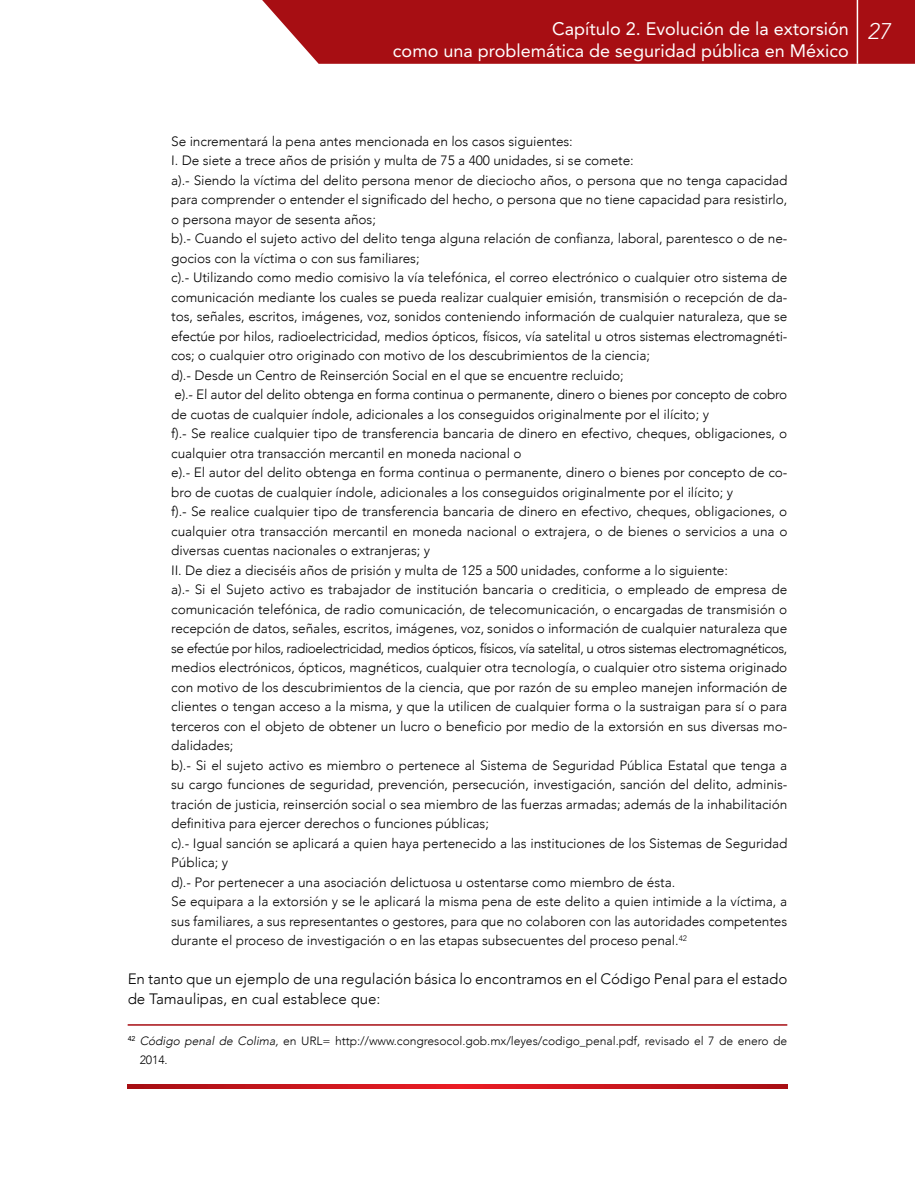
<style>
.page{position:relative;width:915px;height:1191px;background:#fff}
.page>*{position:absolute;margin:0;border:0;box-sizing:border-box;transform-origin:0 0}
.t1{font:italic 300 22.5px "Avenir LT Std";color:#fff}
.t2{font:18px/21.6px "Avenir LT Std";color:#fff;text-align:right}
.t3{font:300 15px/19.5px "Avenir";color:#000}
.t4{font:300 13.5px/19.5px "Avenir";color:#000}
.t5{font:300 12px/19.5px "Avenir";color:#000}
.s1{font-style:italic}
</style>
<div class="page">
<div style="left:262px;top:0;width:652px;height:64px;background:#a70e13"></div>
<hr style="left:856px;top:0;width:1px;height:64px;background:#fff">
<svg style="left:128px;top:1084px;width:659px;height:5px;background:#c8161c"></svg>
<hr style="left:128px;top:1024px;width:659px;height:1px;background:#a70e13">
<h2 class="t2" style="left:393px;top:18px;width:457px">Capítulo 2. Evolución de la extorsión<br>como una problemática de seguridad pública en México</h2>
<h1 class="t1" style="left:867px;top:18px;width:25px">27</h1>
<p class="t4" style="left:171px;top:131px;width:617px">Se incrementará la pena antes mencionada en los casos siguientes:<br>I. De siete a trece años de prisión y multa de 75 a 400 unidades, si se comete:<br>a).- Siendo la víctima del delito persona menor de dieciocho años, o persona que no tenga capacidad para comprender o entender el significado del hecho, o persona que no tiene capacidad para resistirlo, o persona mayor de sesenta años;<br>b).- Cuando el sujeto activo del delito tenga alguna relación de confianza, laboral, parentesco o de ne&shy;gocios con la víctima o con sus familiares;<br>c).- Utilizando como medio comisivo la vía telefónica, el correo electrónico o cualquier otro sistema de comunicación mediante los cuales se pueda realizar cualquier emisión, transmisión o recepción de da&shy;tos, señales, escritos, imágenes, voz, sonidos conteniendo información de cualquier naturaleza, que se efectúe por hilos, radioelectricidad, medios ópticos, físicos, vía satelital u otros sistemas electromagnéti&shy;cos; o cualquier otro originado con motivo de los descubrimientos de la ciencia;<br>d).- Desde un Centro de Reinserción Social en el que se encuentre recluido;<br>e).- El autor del delito obtenga en forma continua o permanente, dinero o bienes por concepto de cobro de cuotas de cualquier índole, adicionales a los conseguidos originalmente por el ilícito; y<br>f).- Se realice cualquier tipo de transferencia bancaria de dinero en efectivo, cheques, obligaciones, o cualquier otra transacción mercantil en moneda nacional o<br>e).- El autor del delito obtenga en forma continua o permanente, dinero o bienes por concepto de co&shy;bro de cuotas de cualquier índole, adicionales a los conseguidos originalmente por el ilícito; y<br>f).- Se realice cualquier tipo de transferencia bancaria de dinero en efectivo, cheques, obligaciones, o cualquier otra transacción mercantil en moneda nacional o extrajera, o de bienes o servicios a una o diversas cuentas nacionales o extranjeras; y<br>II. De diez a dieciséis años de prisión y multa de 125 a 500 unidades, conforme a lo siguiente:<br>a).- Si el Sujeto activo es trabajador de institución bancaria o crediticia, o empleado de empresa de comunicación telefónica, de radio comunicación, de telecomunicación, o encargadas de transmisión o recepción de datos, señales, escritos, imágenes, voz, sonidos o información de cualquier naturaleza que se efectúe por hilos, radioelectricidad, medios ópticos, físicos, vía satelital, u otros sistemas electromagnéticos, medios electrónicos, ópticos, magnéticos, cualquier otra tecnología, o cualquier otro sistema originado con motivo de los descubrimientos de la ciencia, que por razón de su empleo manejen información de clientes o tengan acceso a la misma, y que la utilicen de cualquier forma o la sustraigan para sí o para terceros con el objeto de obtener un lucro o beneficio por medio de la extorsión en sus diversas mo&shy;dalidades;<br>b).- Si el sujeto activo es miembro o pertenece al Sistema de Seguridad Pública Estatal que tenga a su cargo funciones de seguridad, prevención, persecución, investigación, sanción del delito, adminis&shy;tración de justicia, reinserción social o sea miembro de las fuerzas armadas; además de la inhabilitación definitiva para ejercer derechos o funciones públicas;<br>c).- Igual sanción se aplicará a quien haya pertenecido a las instituciones de los Sistemas de Seguridad Pública; y<br>d).- Por pertenecer a una asociación delictuosa u ostentarse como miembro de ésta.<br>Se equipara a la extorsión y se le aplicará la misma pena de este delito a quien intimide a la víctima, a sus familiares, a sus representantes o gestores, para que no colaboren con las autoridades competentes durante el proceso de investigación o en las etapas subsecuentes del proceso penal.<sup>42</sup></p>
<p class="t3" style="left:128px;top:969px;width:661px">En tanto que un ejemplo de una regulación básica lo encontramos en el Código Penal para el estado de Tamaulipas, en cual establece que:</p>
<p class="t5" style="left:140px;top:1030px;width:649px;text-indent:-12px"><sup>42</sup> <span class="s1">Código penal de Colima,</span> en URL= http://www.congresocol.gob.mx/leyes/codigo_penal.pdf, revisado el 7 de enero de<br>2014.</p>
</div>
